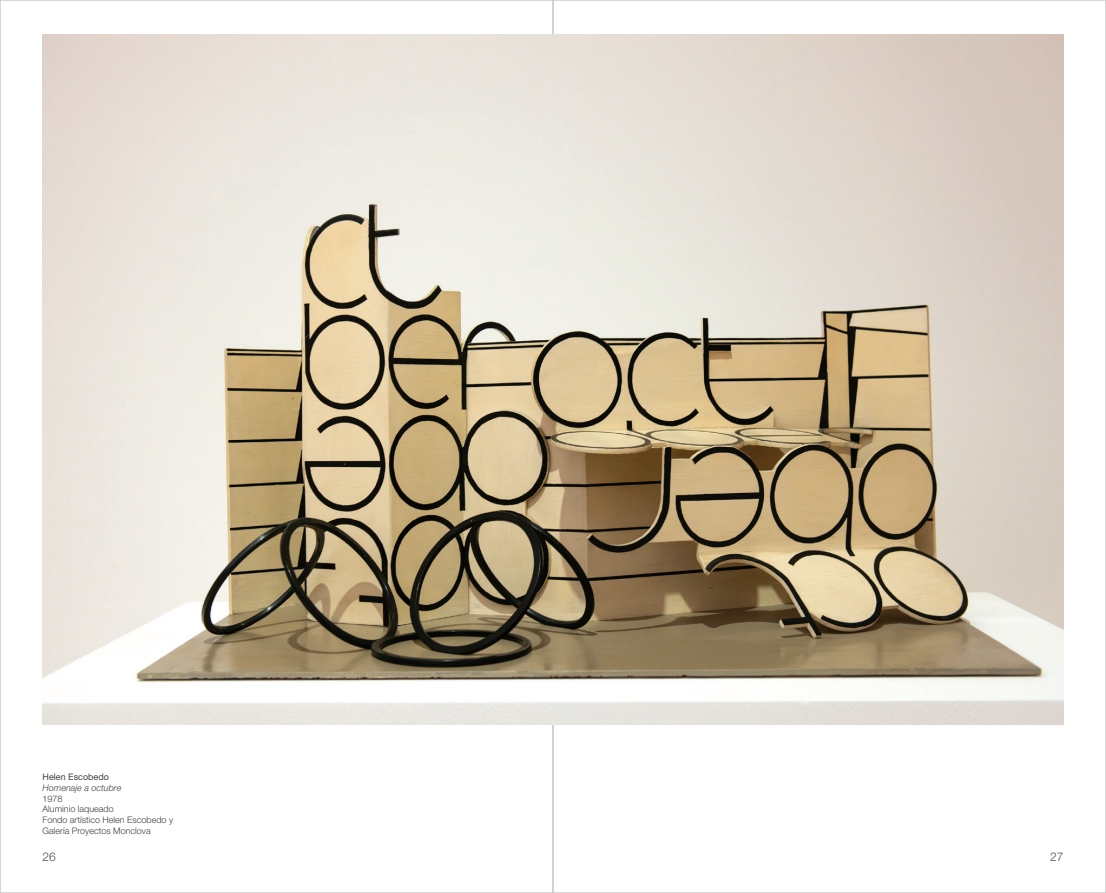
<style>
.page{position:relative;width:1106px;height:893px;background:#fff}
.page>*{position:absolute;margin:0;border:0;box-sizing:border-box;transform-origin:0 0}
.t1{font:300 12px "Helvetica Neue LT Std";color:#4b4c4d}
.t2{font:300 9px/10.8px "Helvetica Neue LT Std";color:#3e3e3f}
.t3{font:italic 300 9px "Helvetica Neue LT Std";color:#3e3e3f}
.t4{font:9px "Helvetica Neue LT Std";color:#3e3e3f}
</style>
<div class="page">
<img style="left:43px;top:34px;width:1020px;height:691px">
<p class="t4" style="left:43px;top:771px;width:68px">Helen Escobedo</p>
<p class="t3" style="left:43px;top:782px;width:80px">Homenaje a octubre</p>
<p class="t2" style="left:43px;top:793px;width:132px">1978<br>Aluminio laqueado<br>Fondo artístico Helen Escobedo y<br>Galería Proyectos Monclova</p>
<h1 class="t1" style="left:43px;top:849px;width:15px">26</h1>
<h1 class="t1" style="left:1050px;top:849px;width:15px">27</h1>
</div>
